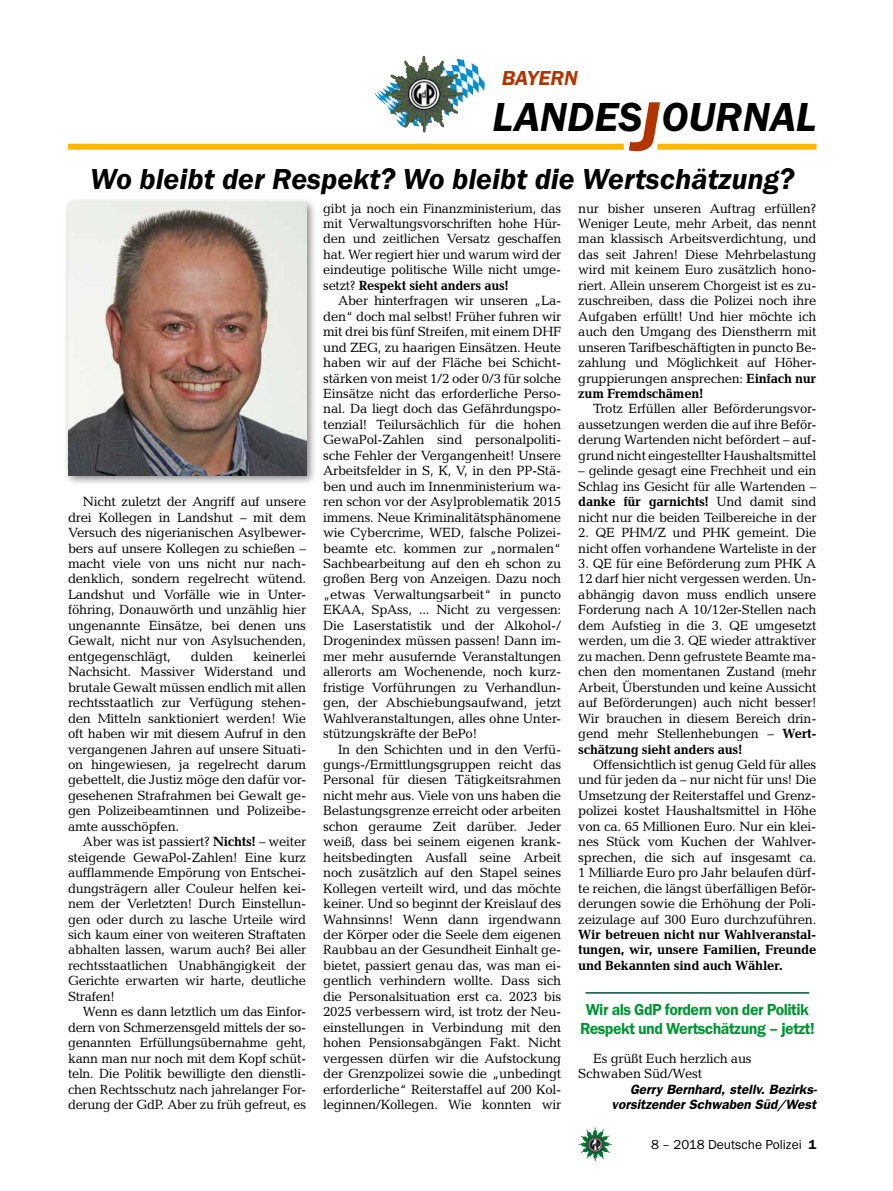
<style>
.page{position:relative;width:893px;height:1191px;background:#fff}
.page>*{position:absolute;margin:0;border:0;box-sizing:border-box;transform-origin:0 0}
.t1{font:italic 600 42px "Franklin Gothic Itc T";color:#000}
._04__HEADLINE_1spalt{font:italic 600 30px "Franklin Gothic Itc T";color:#000}
.t2{font:italic 600 21px "Franklin Gothic Itc T";color:#b13403}
._17__ZÜ_B_1-zeilig{font:600 16.5px/19.5px "Franklin Gothic Itc T";letter-spacing:-.03em;color:#009635;text-align:center}
._09__GRUNDTEXT___Blo{font:13.5px/15.5px "Candida";letter-spacing:-.02em;color:#000;text-align:justify}
._09__GRUNDTEXT___Blo-2{font:13.5px/15.5px "Candida";letter-spacing:-.02em;color:#000;text-align:justify;scale:.96 1}
._13__UNTERSCHRIFT_Ar{font:italic 600 13.5px/15.5px "Franklin Gothic";color:#000;text-align:right}
.t3{font:13.5px "Franklin Gothic Itc T";color:#000}
.s1{font-size:72px;color:#b13403}
.s2{font-weight:700}
.s3{font-weight:600}
</style>
<div class="page">
<img style="left:578px;top:1127px;width:17px;height:25px">
<img style="left:374px;top:56px;width:111px;height:76px">
<div style="left:657px;top:144px;width:159px;height:6px;background:#fbba00"></div>
<div style="left:68px;top:144px;width:556px;height:6px;background:#fbba00"></div>
<div style="left:63px;top:197px;width:254px;height:289px;background:#000;opacity:.5"></div>
<img style="left:68px;top:203px;width:238px;height:272px">
<hr style="left:586px;top:992px;width:223px;height:1px;background:#00523c">
<p class="t2" style="left:502px;top:66px;width:78px">BAYERN</p>
<p class="t1" style="left:492px;top:93px;width:325px">LANDES<span class="s1">J</span>OURNAL</p>
<p class="_04__HEADLINE_1spalt" style="left:90px;top:161px;width:706px">Wo bleibt der Respekt? Wo bleibt die Wertschätzung?</p>
<p class="_09__GRUNDTEXT___Blo-2" style="left:323px;top:200px;width:250px">gibt ja noch ein Finanzministerium, das mit Verwaltungsvorschriften hohe Hür&shy;den und zeitlichen Versatz geschaffen hat. Wer regiert hier und warum wird der eindeutige politische Wille nicht umge&shy;setzt? <span class="s2">Respekt sieht anders aus!</span></p>
<p class="_09__GRUNDTEXT___Blo" style="left:323px;top:293px;width:240px;text-indent:15px">Aber hinterfragen wir unseren „La&shy;den“ doch mal selbst! Früher fuhren wir mit drei bis fünf Streifen, mit einem DHF und ZEG, zu haarigen Einsätzen. Heute haben wir auf der Fläche bei Schicht&shy;stärken von meist 1/2 oder 0/3 für solche Einsätze nicht das erforderliche Perso&shy;nal. Da liegt doch das Gefährdungspo&shy;tenzial! Teilursächlich für die hohen GewaPol-Zahlen sind personalpoliti&shy;sche Fehler der Vergangenheit! Unsere Arbeitsfelder in S, K, V, in den PP-Stä&shy;ben und auch im Innenministerium wa&shy;ren schon vor der Asylproblematik 2015 immens. Neue Kriminalitätsphänomene wie Cybercrime, WED, falsche Polizei&shy;beamte etc. kommen zur „normalen“ Sachbearbeitung auf den eh schon zu großen Berg von Anzeigen. Dazu noch „etwas Verwaltungsarbeit“ in puncto EKAA, SpAss, ... Nicht zu vergessen:<br>Die Laserstatistik und der Alkohol-/ Drogenindex müssen passen! Dann im&shy;mer mehr ausufernde Veranstaltungen allerorts am Wochenende, noch kurz&shy;fristige Vorführungen zu Verhandlun&shy;gen, der Abschiebungsaufwand, jetzt Wahlveranstaltungen, alles ohne Unter&shy;stützungskräfte der BePo!</p>
<p class="_09__GRUNDTEXT___Blo" style="left:323px;top:741px;width:240px;text-indent:15px">In den Schichten und in den Verfü&shy;gungs-/Ermittlungsgruppen reicht das Personal für diesen Tätigkeitsrahmen nicht mehr aus. Viele von uns haben die Belastungsgrenze erreicht oder arbeiten schon geraume Zeit darüber. Jeder weiß, dass bei seinem eigenen krank&shy;heitsbedingten Ausfall seine Arbeit noch zusätzlich auf den Stapel seines Kollegen verteilt wird, und das möchte keiner. Und so beginnt der Kreislauf des Wahnsinns! Wenn dann irgendwann der Körper oder die Seele dem eigenen Raubbau an der Gesundheit Einhalt ge&shy;bietet, passiert genau das, was man ei&shy;gentlich verhindern wollte. Dass sich die Personalsituation erst ca. 2023 bis 2025 verbessern wird, ist trotz der Neu&shy;einstellungen in Verbindung mit den hohen Pensionsabgängen Fakt. Nicht vergessen dürfen wir die Aufstockung der Grenzpolizei sowie die „unbedingt erforderliche“ Reiterstaffel auf 200 Kol&shy;leginnen/Kollegen. Wie konnten wir</p>
<p class="_09__GRUNDTEXT___Blo" style="left:578px;top:200px;width:240px">nur bisher unseren Auftrag erfüllen?<br>Weniger Leute, mehr Arbeit, das nennt man klassisch Arbeitsverdichtung, und das seit Jahren! Diese Mehrbelastung wird mit keinem Euro zusätzlich hono&shy;riert. Allein unserem Chorgeist ist es zu&shy;zuschreiben, dass die Polizei noch ihre Aufgaben erfüllt! Und hier möchte ich auch den Umgang des Dienstherrn mit unseren Tarifbeschäftigten in puncto Be&shy;zahlung und Möglichkeit auf Höher&shy;gruppierungen ansprechen: <span class="s2">Einfach nur zum Fremdschämen!</span></p>
<p class="_09__GRUNDTEXT___Blo" style="left:578px;top:401px;width:240px;text-indent:15px">Trotz Erfüllen aller Beförderungsvor&shy;aussetzungen werden die auf ihre Beför&shy;derung Wartenden nicht befördert – auf&shy;grund nicht eingestellter Haushaltsmittel</p>
<p class="_09__GRUNDTEXT___Blo" style="left:578px;top:463px;width:240px">– gelinde gesagt eine Frechheit und ein Schlag ins Gesicht für alle Wartenden – <span class="s2">danke für garnichts!</span> Und damit sind nicht nur die beiden Teilbereiche in der</p>
<p class="_09__GRUNDTEXT___Blo" style="left:578px;top:525px;width:240px">2. QE PHM/Z und PHK gemeint. Die nicht offen vorhandene Warteliste in der</p>
<p class="_09__GRUNDTEXT___Blo" style="left:578px;top:556px;width:240px">3. QE für eine Beförderung zum PHK A 12 darf hier nicht vergessen werden. Un&shy;abhängig davon muss endlich unsere Forderung nach A 10/12er-Stellen nach dem Aufstieg in die 3. QE umgesetzt werden, um die 3. QE wieder attraktiver zu machen. Denn gefrustete Beamte ma&shy;chen den momentanen Zustand (mehr Arbeit, Überstunden und keine Aussicht auf Beförderungen) auch nicht besser!<br>Wir brauchen in diesem Bereich drin&shy;gend mehr Stellenhebungen – <span class="s2">Wert&shy;schätzung sieht anders aus!</span></p>
<p class="_09__GRUNDTEXT___Blo" style="left:578px;top:756px;width:240px;text-indent:15px">Offensichtlich ist genug Geld für alles und für jeden da – nur nicht für uns! Die Umsetzung der Reiterstaffel und Grenz&shy;polizei kostet Haushaltsmittel in Höhe von ca. 65 Millionen Euro. Nur ein klei&shy;nes Stück vom Kuchen der Wahlver&shy;sprechen, die sich auf insgesamt ca.<br>1 Milliarde Euro pro Jahr belaufen dürf&shy;te reichen, die längst überfälligen Beför&shy;derungen sowie die Erhöhung der Poli&shy;zeizulage auf 300 Euro durchzuführen.<br><span class="s2">Wir betreuen nicht nur Wahlveranstal&shy;tungen, wir, unsere Familien, Freunde und Bekannten sind auch Wähler.</span></p>
<p class="_17__ZÜ_B_1-zeilig" style="left:580px;top:999px;width:236px">Wir als GdP fordern von der Politik<br>Respekt und Wertschätzung – jetzt!</p>
<p class="_09__GRUNDTEXT___Blo" style="left:578px;top:1050px;width:175px;text-indent:15px">Es grüßt Euch herzlich aus<br>Schwaben Süd/West</p>
<p class="_13__UNTERSCHRIFT_Ar" style="left:612px;top:1081px;width:207px">Gerry Bernhard, stellv. Bezirks&shy;vorsitzender Schwaben Süd/West</p>
<p class="_09__GRUNDTEXT___Blo" style="left:68px;top:494px;width:240px;text-indent:15px">Nicht zuletzt der Angriff auf unsere drei Kollegen in Landshut – mit dem Versuch des nigerianischen Asylbewer&shy;bers auf unsere Kollegen zu schießen – macht viele von uns nicht nur nach&shy;denklich, sondern regelrecht wütend.<br>Landshut und Vorfälle wie in Unter&shy;föhring, Donauwörth und unzählig hier ungenannte Einsätze, bei denen uns Gewalt, nicht nur von Asylsuchenden, entgegenschlägt,</p>
<p class="_09__GRUNDTEXT___Blo" style="left:68px;top:648px;width:240px;text-indent:185px">keinerlei Nachsicht. Massiver Widerstand und brutale Gewalt müssen endlich mit allen rechtsstaatlich zur Verfügung stehen&shy;den Mitteln sanktioniert werden! Wie oft haben wir mit diesem Aufruf in den vergangenen Jahren auf unsere Situati&shy;on hingewiesen, ja regelrecht darum gebettelt, die Justiz möge den dafür vor&shy;gesehenen Strafrahmen bei Gewalt ge&shy;gen Polizeibeamtinnen und Polizeibe&shy;amte ausschöpfen.</p>
<p class="_09__GRUNDTEXT___Blo" style="left:68px;top:834px;width:240px;text-indent:15px">Aber was ist passiert? <span class="s2">Nichts!</span> – weiter steigende GewaPol-Zahlen! Eine kurz aufflammende Empörung von Entschei&shy;dungsträgern aller Couleur helfen kei&shy;nem der Verletzten! Durch Einstellun&shy;gen oder durch zu lasche Urteile wird sich kaum einer von weiteren Straftaten abhalten lassen, warum auch? Bei aller rechtsstaatlichen Unabhängigkeit der Gerichte erwarten wir harte, deutliche Strafen!</p>
<p class="_09__GRUNDTEXT___Blo-2" style="left:68px;top:1004px;width:250px;text-indent:15px">Wenn es dann letztlich um das Einfor&shy;dern von Schmerzensgeld mittels der so&shy;genannten Erfüllungsübernahme geht, kann man nur noch mit dem Kopf schüt&shy;teln. Die Politik bewilligte den dienstli&shy;chen Rechtsschutz nach jahrelanger For&shy;derung der GdP. Aber zu früh gefreut, es</p>
<p class="_09__GRUNDTEXT___Blo" style="left:191px;top:648px;width:44px">dulden</p>
<p class="t3" style="left:651px;top:1136px;width:167px">8 – 2018 Deutsche Polizei <span class="s3">1</span></p>
</div>
